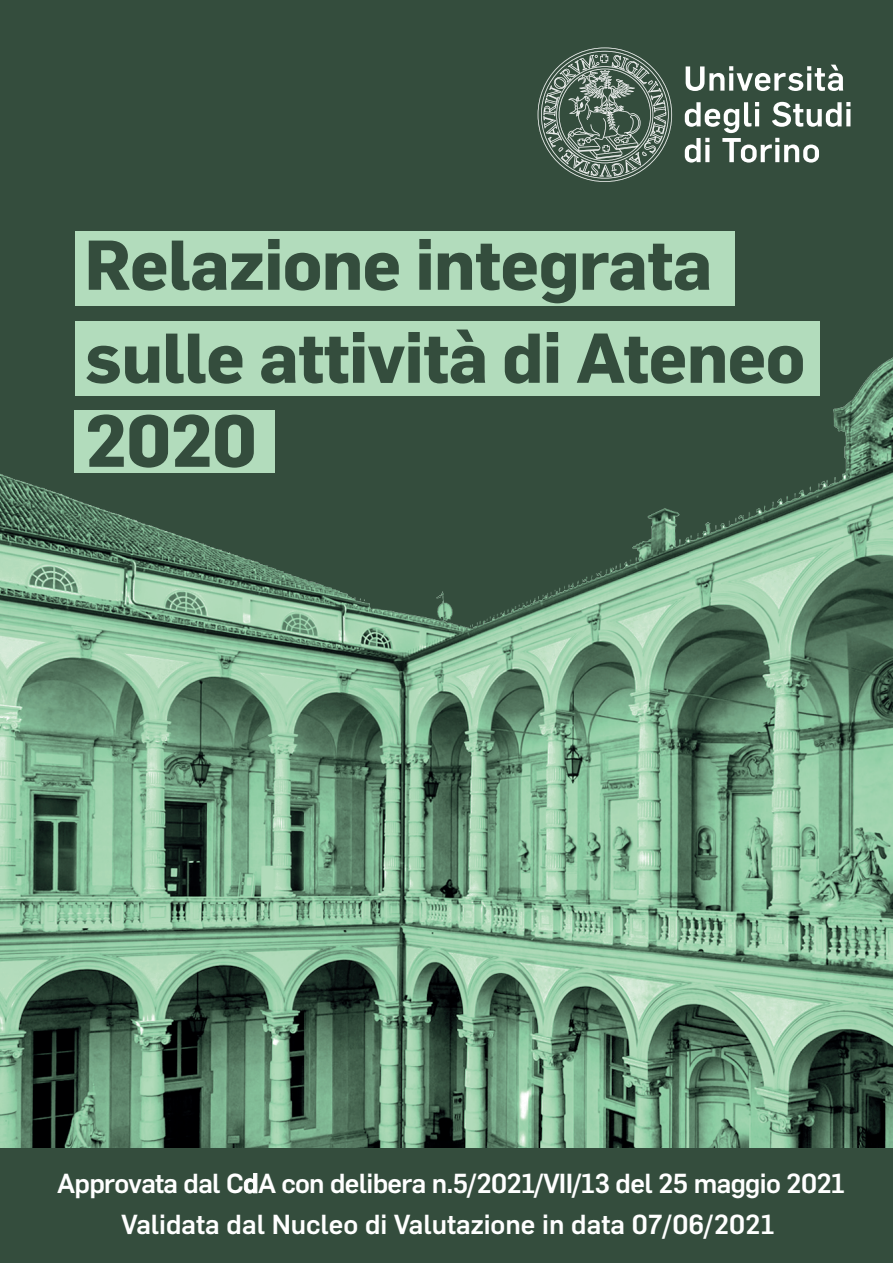
<style>
.page{position:relative;width:893px;height:1263px;background:#fff}
.page>*{position:absolute;margin:0;border:0;box-sizing:border-box;transform-origin:0 0}
.t1{font:700 72px "Flama";color:#344d3d}
.t2{font:700 69px/93px "Flama";letter-spacing:-.01em;color:#344d3d}
.t3{font:500 27px/41.4px "Flama";letter-spacing:-.025em;color:#fff;text-align:center}
</style>
<div class="page">
<div style="left:0;top:0;width:893px;height:765px;background:#344d3d"></div>
<img style="left:0;top:357px;width:893px;height:791px">
<svg style="left:538px;top:48px;width:134px;height:134px"></svg>
<svg style="left:686px;top:65px;width:157px;height:26px"></svg>
<svg style="left:685px;top:102px;width:165px;height:61px"></svg>
<div style="left:75px;top:321px;width:745px;height:74px;background:#b2dcbc"></div>
<div style="left:75px;top:410px;width:200px;height:63px;background:#b2dcbc"></div>
<div style="left:75px;top:232px;width:660px;height:74px;background:#b2dcbc"></div>
<div style="left:0;top:1148px;width:893px;height:115px;background:#344d3d"></div>
<h2 class="t2" style="left:85px;top:214px;width:722px">Relazione integrata sulle attività di Ateneo</h2>
<h1 class="t1" style="left:85px;top:389px;width:174px">2020</h1>
<p class="t3" style="left:57px;top:1160px;width:790px">Approvata dal CdA con delibera n.5/2021/VII/13 del 25 maggio 2021<br>Validata dal Nucleo di Valutazione in data 07/06/2021</p>
</div>
